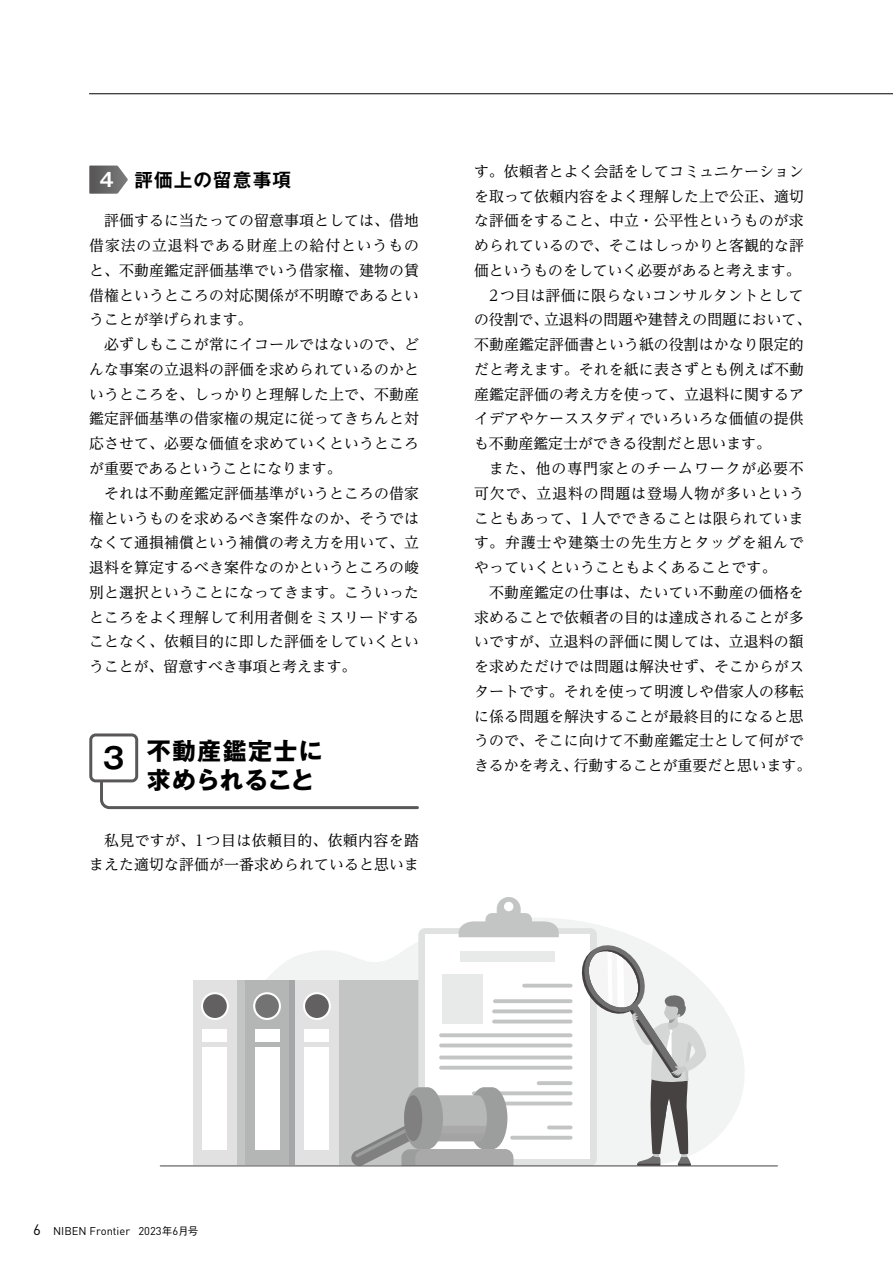
<style>
.page{position:relative;width:893px;height:1263px;background:#fff}
.page>*{position:absolute;margin:0;border:0;box-sizing:border-box;transform-origin:0 0}
.t1{font:700 28.65px "Gothic MB101 Pr 6 N De";color:#000}
.t2{font:700 23.85px/28.7px "Gothic MB101 Pr 6 N";letter-spacing:.06em;color:#000}
.t3{font:700 18.6px "Gothic MB101 Pr 6 N De";letter-spacing:.06em;color:#000}
.t4{font:14.85px/24.8px "UD Reimin Pr 6 N";letter-spacing:.01em;color:#000;text-align:justify}
.t5{font:14.85px "UD Reimin Pr 6 N";letter-spacing:.06em;color:#000}
.t6{font:14.85px "UD Reimin Pr 6 N";letter-spacing:.065em;color:#000}
.t7{font:11.1px "DIN";color:#000}
.s1{font-size:19.2px;color:#fff}
.s2{font-size:14.85px}
.s3{font-family:"Gothic BBB Pr 6 N";font-weight:500;font-size:10.65px}
</style>
<div class="page">
<hr style="left:89px;top:94px;width:804px;height:1px;background:#000">
<svg style="left:266px;top:919px;width:478px;height:226px"></svg>
<div style="left:237px;top:980px;width:81px;height:185px;background:#c3c4c4"></div>
<div style="left:193px;top:980px;width:44px;height:185px;background:#e1e1e1"></div>
<div style="left:202px;top:1047px;width:25px;height:102px;background:#fff"></div>
<div style="left:202px;top:1030px;width:25px;height:12px;background:#fff"></div>
<svg style="left:201px;top:992px;width:28px;height:28px"></svg>
<div style="left:203px;top:994px;width:24px;height:24px;background:#626060;border-radius:50%"></div>
<div style="left:289px;top:980px;width:6px;height:185px;background:#a5a6a7"></div>
<div style="left:245px;top:980px;width:44px;height:185px;background:#b4b5b5"></div>
<div style="left:255px;top:1047px;width:25px;height:102px;background:#fff"></div>
<div style="left:255px;top:1030px;width:25px;height:12px;background:#fff"></div>
<svg style="left:253px;top:992px;width:28px;height:28px"></svg>
<div style="left:339px;top:980px;width:81px;height:185px;background:#c3c4c4"></div>
<div style="left:295px;top:980px;width:44px;height:185px;background:#e1e1e1"></div>
<div style="left:304px;top:1047px;width:25px;height:102px;background:#fff"></div>
<div style="left:304px;top:1030px;width:25px;height:12px;background:#fff"></div>
<svg style="left:303px;top:992px;width:28px;height:28px"></svg>
<div style="left:305px;top:994px;width:24px;height:24px;background:#626060;border-radius:50%"></div>
<div style="left:255px;top:994px;width:24px;height:24px;background:#747374;border-radius:50%"></div>
<div style="left:418px;top:928px;width:179px;height:238px;background:#e0e1e1;border-radius:7px"></div>
<div style="left:425px;top:934px;width:164px;height:224px;background:#fff"></div>
<svg style="left:493px;top:999px;width:79px;height:4px"></svg>
<svg style="left:459px;top:897px;width:100px;height:40px"></svg>
<svg style="left:492px;top:1009px;width:80px;height:4px"></svg>
<svg style="left:492px;top:1019px;width:80px;height:4px"></svg>
<svg style="left:439px;top:1055px;width:133px;height:4px"></svg>
<hr style="left:439px;top:1066px;width:133px;height:3px;background:#c3c4c4;border-radius:2px">
<svg style="left:547px;top:1125px;width:25px;height:4px"></svg>
<hr style="left:510px;top:1136px;width:62px;height:3px;background:#c3c4c4;border-radius:2px">
<svg style="left:537px;top:1081px;width:35px;height:4px"></svg>
<svg style="left:472px;top:1091px;width:100px;height:4px"></svg>
<svg style="left:472px;top:1101px;width:100px;height:4px"></svg>
<svg style="left:439px;top:1033px;width:133px;height:4px"></svg>
<svg style="left:439px;top:1043px;width:133px;height:4px"></svg>
<div style="left:442px;top:974px;width:41px;height:49px;background:#e8e9e9"></div>
<div style="left:460px;top:952px;width:95px;height:10px;background:#e8e9e9"></div>
<hr style="left:522px;top:984px;width:50px;height:3px;background:#c3c4c4;border-radius:2px">
<svg style="left:578px;top:940px;width:130px;height:225px"></svg>
<svg style="left:350px;top:1074px;width:163px;height:93px"></svg>
<hr style="left:160px;top:1165px;width:618px;height:1px;background:#5d5b5b">
<svg style="left:89px;top:166px;width:39px;height:28px"></svg>
<svg style="left:99px;top:763px;width:320px;height:47px"></svg>
<div style="left:91px;top:735px;width:46px;height:46px;background:#fff;border-radius:5px"></div>
<div style="left:89px;top:733px;width:49px;height:49px;border:3px solid #595757;border-radius:5px"></div>
<p class="t3" style="left:99px;top:164px;width:193px"><span class="s1">4</span> 評価上の留意事項</p>
<p class="t4" style="left:89px;top:208px;width:331px;text-indent:15px">評価するに当たっての留意事項としては、借地借家法の立退料である財産上の給付というものと、不動産鑑定評価基準でいう借家権、建物の賃借権というところの対応関係が不明瞭であるということが挙げられます。</p>
<p class="t4" style="left:89px;top:332px;width:331px;text-indent:15px">必ずしもここが常にイコールではないので、どんな事案の立退料の評価を求められているのかというところを、しっかりと理解した上で、不動産鑑定評価基準の借家権の規定に従ってきちんと対応させて、必要な価値を求めていくというところが重要であるということになります。</p>
<p class="t4" style="left:89px;top:480px;width:331px;text-indent:15px">それは不動産鑑定評価基準がいうところの借家権というものを求めるべき案件なのか、そうではなくて通損補償という補償の考え方を用いて、立退料を算定するべき案件なのかというところの峻別と選択ということになってきます。こういったところをよく理解して利用者側をミスリードすることなく、依頼目的に即した評価をしていくということが、留意すべき事項と考えます。</p>
<h1 class="t1" style="left:103px;top:734px;width:23px">3</h1>
<h2 class="t2" style="left:147px;top:736px;width:178px">不動産鑑定士に求められること</h2>
<p class="t4" style="left:89px;top:827px;width:331px;text-align:right">私見ですが、1つ目は依頼目的、依頼内容を踏まえた適切な評価が一番求められていると思いま</p>
<p class="t4" style="left:474px;top:158px;width:331px">す。依頼者とよく会話をしてコミュニケーション</p>
<p class="t4" style="left:474px;top:183px;width:331px">を取って依頼内容をよく理解した上で公正、適切</p>
<p class="t4" style="left:474px;top:208px;width:331px">な評価をすること、中立・公平性というものが求</p>
<p class="t4" style="left:474px;top:233px;width:331px">められているので、そこはしっかりと客観的な評</p>
<p class="t4" style="left:474px;top:257px;width:328px">価というものをしていく必要があると考えます。</p>
<p class="t4" style="left:489px;top:282px;width:316px">2つ目は評価に限らないコンサルタントとして</p>
<p class="t4" style="left:474px;top:307px;width:339px">の役割で、立退料の問題や建替えの問題において、</p>
<p class="t4" style="left:474px;top:332px;width:331px">不動産鑑定評価書という紙の役割はかなり限定的</p>
<p class="t4" style="left:474px;top:356px;width:331px">だと考えます。それを紙に表さずとも例えば不動</p>
<p class="t4" style="left:474px;top:381px;width:331px">産鑑定評価の考え方を使って、立退料に関するア</p>
<p class="t4" style="left:474px;top:406px;width:331px">イデアやケーススタディでいろいろな価値の提供</p>
<p class="t4" style="left:474px;top:431px;width:298px">も不動産鑑定士ができる役割だと思います。</p>
<p class="t6" style="left:489px;top:456px;width:316px">また、他の専門家とのチームワークが必要不</p>
<p class="t5" style="left:474px;top:481px;width:331px">可欠で、立退料の問題は登場人物が多いという</p>
<p class="t4" style="left:474px;top:505px;width:331px">こともあって、1人でできることは限られていま</p>
<p class="t5" style="left:474px;top:531px;width:331px">す。弁護士や建築士の先生方とタッグを組んで</p>
<p class="t4" style="left:474px;top:555px;width:304px">やっていくということもよくあることです。</p>
<p class="t4" style="left:489px;top:579px;width:316px">不動産鑑定の仕事は、たいてい不動産の価格を</p>
<p class="t4" style="left:474px;top:604px;width:331px">求めることで依頼者の目的は達成されることが多</p>
<p class="t4" style="left:474px;top:629px;width:331px">いですが、立退料の評価に関しては、立退料の額</p>
<p class="t4" style="left:474px;top:654px;width:331px">を求めただけでは問題は解決せず、そこからがス</p>
<p class="t4" style="left:474px;top:678px;width:331px">タートです。それを使って明渡しや借家人の移転</p>
<p class="t4" style="left:474px;top:703px;width:331px">に係る問題を解決することが最終目的になると思</p>
<p class="t4" style="left:474px;top:728px;width:331px">うので、そこに向けて不動産鑑定士として何がで</p>
<p class="t4" style="left:474px;top:753px;width:339px">きるかを考え、行動することが重要だと思います。</p>
<p class="t7" style="left:33px;top:1224px;width:167px"><span class="s2">6</span> NIBEN Frontier 2023<span class="s3">年</span>6<span class="s3">月号</span></p>
</div>
